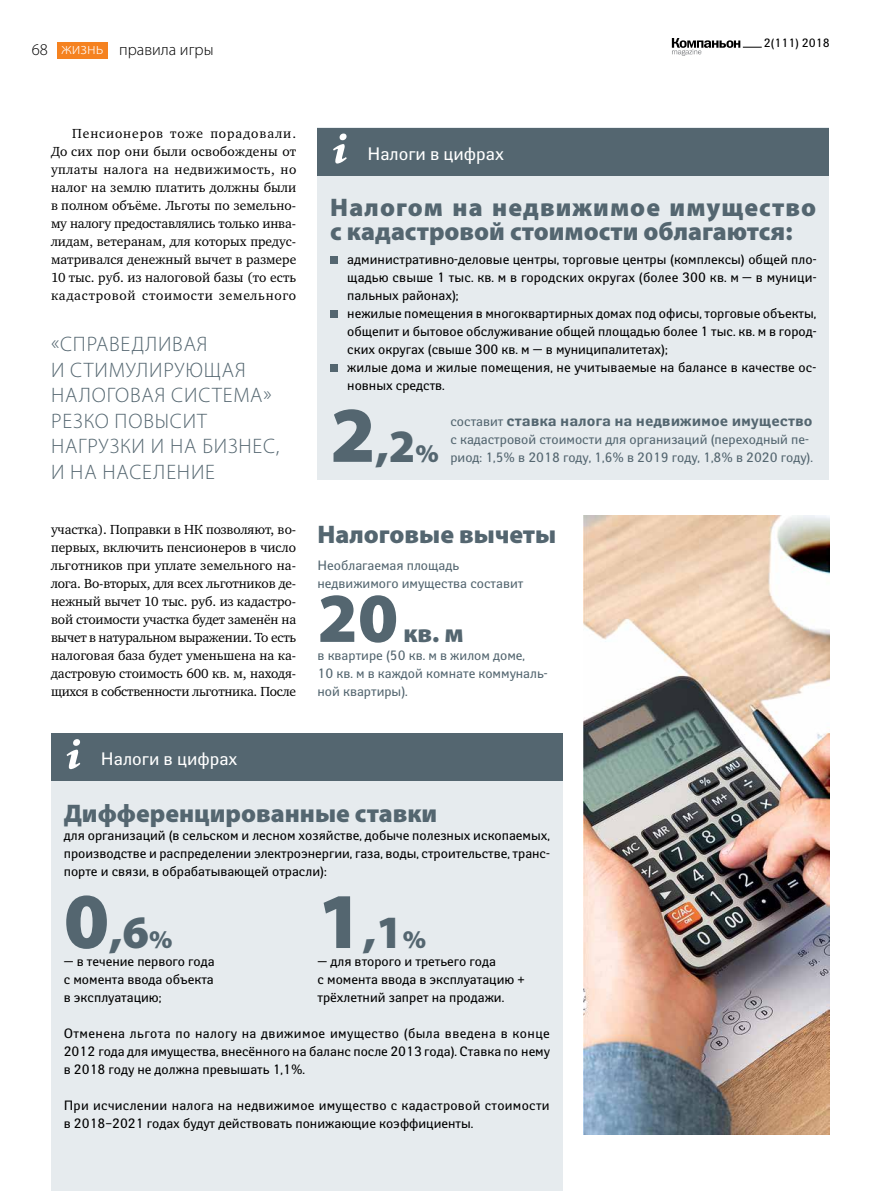
<style>
.page{position:relative;width:893px;height:1191px;background:#fff}
.page>*{position:absolute;margin:0;border:0;box-sizing:border-box;transform-origin:0 0}
.t1{font:900 70.5px "Myriad Pro";color:#546670}
.t2{font:900 46.5px "Myriad Pro";color:#546670}
.t3{font:900 25.5px/24px "Myriad Pro";color:#546670}
.t4{font:300 21px/25.5px "Myriad Pro";letter-spacing:.04em;color:#546670}
.t5{font:18px "Yanus";color:#fff}
.t6{font:300 16.5px "Myriad Pro";color:#000}
.t7{font:300 16.5px "Myriad Pro";color:#fff}
.t8{font:700 15px "Yanus";color:#546670}
.t9{font:13.5px/18px "Yanus";color:#000;text-align:justify}
.t10{font:13.5px/18px "Charter ITC";color:#000;text-align:justify}
.t11{font:13.5px/18px "Yanus";color:#546670}
.t12{font:13.5px/18px "Yanus";letter-spacing:.02em;color:#000}
.t13{font:12px "Yanus";color:#000}
.s1{font-size:79.5px}
.s2{font-size:25.5px}
.s3{font-weight:400;font-size:13.5px}
</style>
<div class="page">
<svg style="left:672px;top:38px;width:90px;height:18px"></svg>
<div style="left:57px;top:42px;width:51px;height:17px;background:#f58220"></div>
<div style="left:51px;top:733px;width:512px;height:458px;background:#e6ebee"></div>
<div style="left:51px;top:733px;width:512px;height:48px;background:#546670"></div>
<svg style="left:67px;top:739px;width:13px;height:30px"></svg>
<div style="left:317px;top:128px;width:512px;height:352px;background:#e6ebee"></div>
<div style="left:330px;top:257px;width:7px;height:7px;background:#546670"></div>
<div style="left:330px;top:311px;width:7px;height:7px;background:#546670"></div>
<div style="left:330px;top:365px;width:7px;height:7px;background:#546670"></div>
<div style="left:317px;top:128px;width:512px;height:48px;background:#546670"></div>
<svg style="left:333px;top:134px;width:14px;height:30px"></svg>
<img style="left:584px;top:516px;width:245px;height:618px">
<p class="t6" style="left:32px;top:40px;width:18px">68</p>
<p class="t7" style="left:62px;top:39px;width:43px">жизнь</p>
<p class="t6" style="left:119px;top:40px;width:96px">правила игры</p>
<p class="t13" style="left:764px;top:36px;width:67px">2(111) 2018</p>
<p class="t10" style="left:51px;top:124px;width:247px;text-indent:21px">Пенсионеров тоже порадовали.<br>До сих пор они были освобождены от уплаты налога на недвижимость, но налог на землю платить должны были в полном объёме. Льготы по земельно&shy;му налогу предоставлялись только инва&shy;лидам, ветеранам, для которых предус&shy;матривался денежный вычет в размере 10 тыс. руб. из налоговой базы (то есть кадастровой стоимости земельного</p>
<h3 class="t4" style="left:51px;top:331px;width:230px">«СПРАВЕДЛИВАЯ<br>И СТИМУЛИРУЮЩАЯ<br>НАЛОГОВАЯ СИСТЕМА»<br>РЕЗКО ПОВЫСИТ<br>НАГРУЗКИ И НА БИЗНЕС,<br>И НА НАСЕЛЕНИЕ</h3>
<p class="t10" style="left:51px;top:520px;width:247px">участка). Поправки в НК позволяют, во&shy;первых, включить пенсионеров в число льготников при уплате земельного на&shy;лога. Во-вторых, для всех льготников де&shy;нежный вычет 10 тыс. руб. из кадастро&shy;вой стоимости участка будет заменён на вычет в натуральном выражении. То есть налоговая база будет уменьшена на ка&shy;дастровую стоимость 600 кв. м, находя&shy;щихся в собственности льготника. После</p>
<h3 class="t5" style="left:101px;top:748px;width:138px">Налоги в цифрах</h3>
<h3 class="t5" style="left:367px;top:142px;width:138px">Налоги в цифрах</h3>
<h3 class="t3" style="left:330px;top:195px;width:488px">Налогом на недвижимое имущество с кадастровой стоимости облагаются:</h3>
<p class="t9" style="left:347px;top:250px;width:471px;text-align:left">административно-деловые центры, торговые центры (комплексы) общей пло&shy;щадью свыше 1 тыс. кв. м в городских округах (более 300 кв. м — в муници&shy;пальных районах);<br>нежилые помещения в многоквартирных домах под офисы, торговые объекты, общепит и бытовое обслуживание общей площадью более 1 тыс. кв. м в город&shy;ских округах (свыше 300 кв. м — в муниципалитетах);<br>жилые дома и жилые помещения, не учитываемые на балансе в качестве ос&shy;новных средств.</p>
<h2 class="t2" style="left:330px;top:420px;width:110px"><span class="s1">2</span>,2<span class="s2">%</span></h2>
<p class="t8" style="left:450px;top:412px;width:364px"><span class="s3">составит</span> cтавка налога на недвижимое имущество</p>
<p class="t11" style="left:450px;top:430px;width:364px">с кадастровой стоимости для организаций (переходный пе&shy;риод: 1,5% в 2018 году, 1,6% в 2019 году, 1,8% в 2020 году).</p>
<h3 class="t3" style="left:317px;top:522px;width:240px">Налоговые вычеты</h3>
<p class="t11" style="left:317px;top:556px;width:207px">Необлагаемая площадь недвижимого имущества составит</p>
<h1 class="t1" style="left:317px;top:578px;width:82px">20</h1>
<h3 class="t3" style="left:403px;top:621px;width:62px">кв. м</h3>
<p class="t11" style="left:317px;top:646px;width:232px">в квартире (50 кв. м в жилом доме,<br>10 кв. м в каждой комнате коммуналь&shy;ной квартиры).</p>
<h3 class="t3" style="left:64px;top:801px;width:375px">Дифференцированные ставки</h3>
<p class="t9" style="left:64px;top:826px;width:488px">для организаций (в сельском и лесном хозяйстве, добыче полезных ископаемых, производстве и распределении электроэнергии, газа, воды, строительстве, транс&shy;порте и связи, в обрабатывающей отрасли):</p>
<h2 class="t2" style="left:64px;top:906px;width:110px"><span class="s1">0</span>,6<span class="s2">%</span></h2>
<p class="t9" style="left:64px;top:952px;width:152px">— в течение первого года с момента ввода объекта в эксплуатацию;</p>
<h2 class="t2" style="left:317px;top:906px;width:110px"><span class="s1">1</span>,1<span class="s2">%</span></h2>
<p class="t9" style="left:317px;top:952px;width:209px;text-align:left">— для второго и третьего года<br>с момента ввода в эксплуатацию + трёхлетний запрет на продажи.</p>
<p class="t9" style="left:64px;top:1024px;width:488px">Отменена льгота по налогу на движимое имущество (была введена в конце 2012 года для имущества, внесённого на баланс после 2013 года). Ставка по нему в 2018 году не должна превышать 1,1%.</p>
<p class="t12" style="left:64px;top:1096px;width:487px">При исчислении налога на недвижимое имущество с кадастровой стоимости в 2018–2021 годах будут действовать понижающие коэффициенты.</p>
</div>
